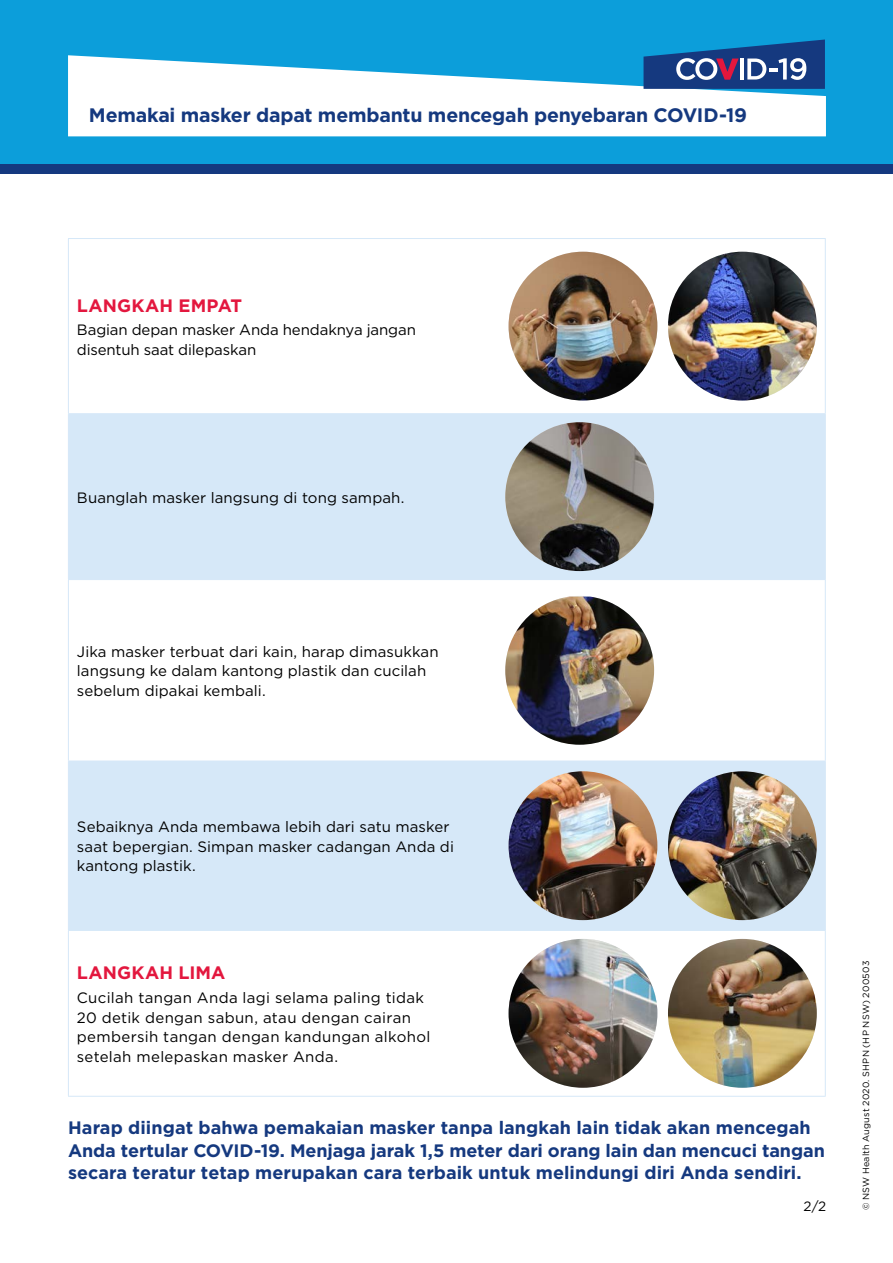
<style>
.page{position:relative;width:893px;height:1263px;background:#fff}
.page>*{position:absolute;margin:0;border:0;box-sizing:border-box;transform-origin:0 0}
.t1{font:700 19.5px "Gotham";letter-spacing:-.01em;color:#15397f}
.t2{font:700 18px/22.5px "Gotham";color:#15397f}
.t3{font:700 18px "Gotham";letter-spacing:.005em;color:#e3173e}
.t4{font:15px/19.5px "Gotham";letter-spacing:.01em;color:#000}
.t5{font:15px/19.5px "Gotham";letter-spacing:-.01em;color:#000}
.t6{font:13.5px "Gotham";color:#000}
.t7{font:9px "Gotham";letter-spacing:.02em;color:#000}
</style>
<div class="page">
<div style="left:0;top:0;width:893px;height:169px;background:#0c9eda"></div>
<div style="left:0;top:164px;width:893px;height:10px;background:#15397f"></div>
<svg style="left:69px;top:414px;width:756px;height:516px;fill:#d6e8f8"></svg>
<hr style="left:68px;top:238px;width:413px;height:1px;background:#d6e8f8">
<hr style="left:68px;top:239px;width:1px;height:174px;background:#d6e8f8">
<hr style="left:481px;top:238px;width:345px;height:1px;background:#d6e8f8">
<hr style="left:825px;top:239px;width:1px;height:174px;background:#d6e8f8">
<hr style="left:68px;top:413px;width:413px;height:1px;background:#d6e8f8">
<hr style="left:68px;top:414px;width:1px;height:165px;background:#d6e8f8">
<hr style="left:481px;top:413px;width:345px;height:1px;background:#d6e8f8">
<hr style="left:825px;top:414px;width:1px;height:165px;background:#d6e8f8">
<hr style="left:68px;top:579px;width:413px;height:1px;background:#d6e8f8">
<hr style="left:68px;top:580px;width:1px;height:181px;background:#d6e8f8">
<hr style="left:481px;top:579px;width:345px;height:1px;background:#d6e8f8">
<hr style="left:825px;top:580px;width:1px;height:181px;background:#d6e8f8">
<hr style="left:68px;top:761px;width:413px;height:1px;background:#d6e8f8">
<hr style="left:68px;top:761px;width:1px;height:169px;background:#d6e8f8">
<hr style="left:481px;top:761px;width:345px;height:1px;background:#d6e8f8">
<hr style="left:825px;top:761px;width:1px;height:169px;background:#d6e8f8">
<hr style="left:68px;top:930px;width:413px;height:1px;background:#d6e8f8">
<hr style="left:68px;top:931px;width:1px;height:165px;background:#d6e8f8">
<hr style="left:481px;top:930px;width:345px;height:1px;background:#d6e8f8">
<hr style="left:825px;top:931px;width:1px;height:165px;background:#d6e8f8">
<hr style="left:68px;top:1096px;width:413px;height:1px;background:#d6e8f8">
<hr style="left:481px;top:1096px;width:345px;height:1px;background:#d6e8f8">
<img style="left:509px;top:252px;width:148px;height:148px;border-radius:74px">
<img style="left:668px;top:252px;width:149px;height:148px;border-radius:74px">
<img style="left:505px;top:422px;width:149px;height:149px;border-radius:74px">
<img style="left:505px;top:597px;width:149px;height:148px">
<img style="left:509px;top:771px;width:148px;height:149px;border-radius:74px">
<img style="left:668px;top:771px;width:149px;height:149px;border-radius:74px">
<img style="left:509px;top:939px;width:148px;height:149px;border-radius:74px">
<img style="left:668px;top:939px;width:149px;height:149px;border-radius:74px">
<svg style="left:68px;top:55px;width:758px;height:81px;fill:#fff"></svg>
<svg style="left:643px;top:40px;width:182px;height:49px"></svg>
<h1 class="t1" style="left:89px;top:102px;width:660px">Memakai masker dapat membantu mencegah penyebaran COVID-19</h1>
<p class="t3" style="left:77px;top:293px;width:167px">LANGKAH EMPAT</p>
<p class="t5" style="left:77px;top:320px;width:341px">Bagian depan masker Anda hendaknya jangan disentuh saat dilepaskan</p>
<p class="t4" style="left:77px;top:487px;width:329px">Buanglah masker langsung di tong sampah.</p>
<p class="t4" style="left:77px;top:641px;width:363px">Jika masker terbuat dari kain, harap dimasukkan langsung ke dalam kantong plastik dan cucilah sebelum dipakai kembali.</p>
<p class="t4" style="left:77px;top:817px;width:378px">Sebaiknya Anda membawa lebih dari satu masker saat bepergian. Simpan masker cadangan Anda di kantong plastik.</p>
<p class="t3" style="left:77px;top:961px;width:150px">LANGKAH LIMA</p>
<p class="t4" style="left:77px;top:988px;width:355px">Cucilah tangan Anda lagi selama paling tidak 20 detik dengan sabun, atau dengan cairan pembersih tangan dengan kandungan alkohol setelah melepaskan masker Anda.</p>
<p class="t2" style="left:68px;top:1117px;width:758px">Harap diingat bahwa pemakaian masker tanpa langkah lain tidak akan mencegah<br>Anda tertular COVID-19. Menjaga jarak 1,5 meter dari orang lain dan mencuci tangan secara teratur tetap merupakan cara terbaik untuk melindungi diri Anda sendiri.</p>
<p class="t6" style="left:804px;top:1197px;width:24px">2/2</p>
<p class="t7" style="left:860px;top:1210px;width:251px;rotate:-90deg">© NSW Health August 2020. SHPN (HP NSW) 200503</p>
</div>
